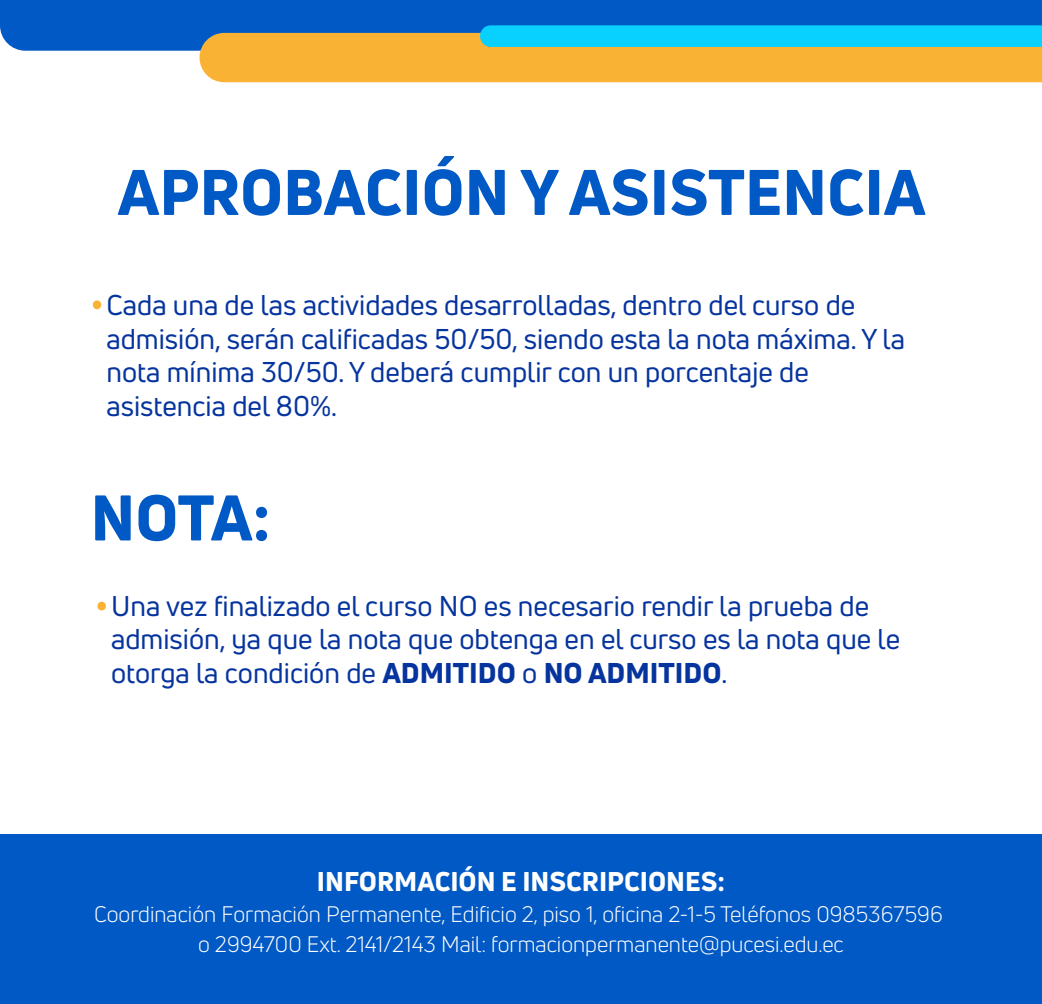
<style>
.page{position:relative;width:1042px;height:1004px;background:#fff}
.page>*{position:absolute;margin:0;border:0;box-sizing:border-box;transform-origin:0 0}
.t1{font:800 63px "Uni Neue";color:#0059c4}
.t2{font:28px/33.6px "Uni Neue";color:#06349e}
.t3{font:800 26.6px "Uni Neue";color:#fff}
.t4{font:22.05px/30.3px "Uni Neue";color:#fff;text-align:center}
.s1{font-weight:800}
</style>
<div class="page">
<div style="left:0;top:834px;width:1042px;height:170px;background:#0059c4"></div>
<div style="left:0;top:0;width:1042px;height:51px;background:#0059c4"></div>
<svg style="left:199px;top:25px;width:843px;height:57px;background:#afb56e"></svg>
<svg style="left:92px;top:300px;width:10px;height:9px"></svg>
<svg style="left:97px;top:601px;width:9px;height:9px"></svg>
<h1 class="t1" style="left:118px;top:150px;width:809px">APROBACIÓN Y ASISTENCIA</h1>
<p class="t2" style="left:106px;top:288px;width:800px">Cada una de las actividades desarrolladas, dentro del curso de admisión, serán calificadas 50/50, siendo esta la nota máxima. Y la nota mínima 30/50. Y deberá cumplir con un porcentaje de asistencia del 80%.</p>
<h1 class="t1" style="left:91px;top:475px;width:181px">NOTA:</h1>
<p class="t2" style="left:111px;top:588px;width:790px">Una vez finalizado el curso NO es necesario rendir la prueba de admisión, ya que la nota que obtenga en el curso es la nota que le otorga la condición de <span class="s1">ADMITIDO</span> o <span class="s1">NO ADMITIDO</span>.</p>
<p class="t3" style="left:317px;top:863px;width:410px">INFORMACIÓN E INSCRIPCIONES:</p>
<p class="t4" style="left:94px;top:898px;width:850px">Coordinación Formación Permanente, Edificio 2, piso 1, oficina 2-1-5 Teléfonos 0985367596 o 2994700 Ext. 2141/2143 Mail: formacionpermanente@pucesi.edu.ec</p>
</div>
